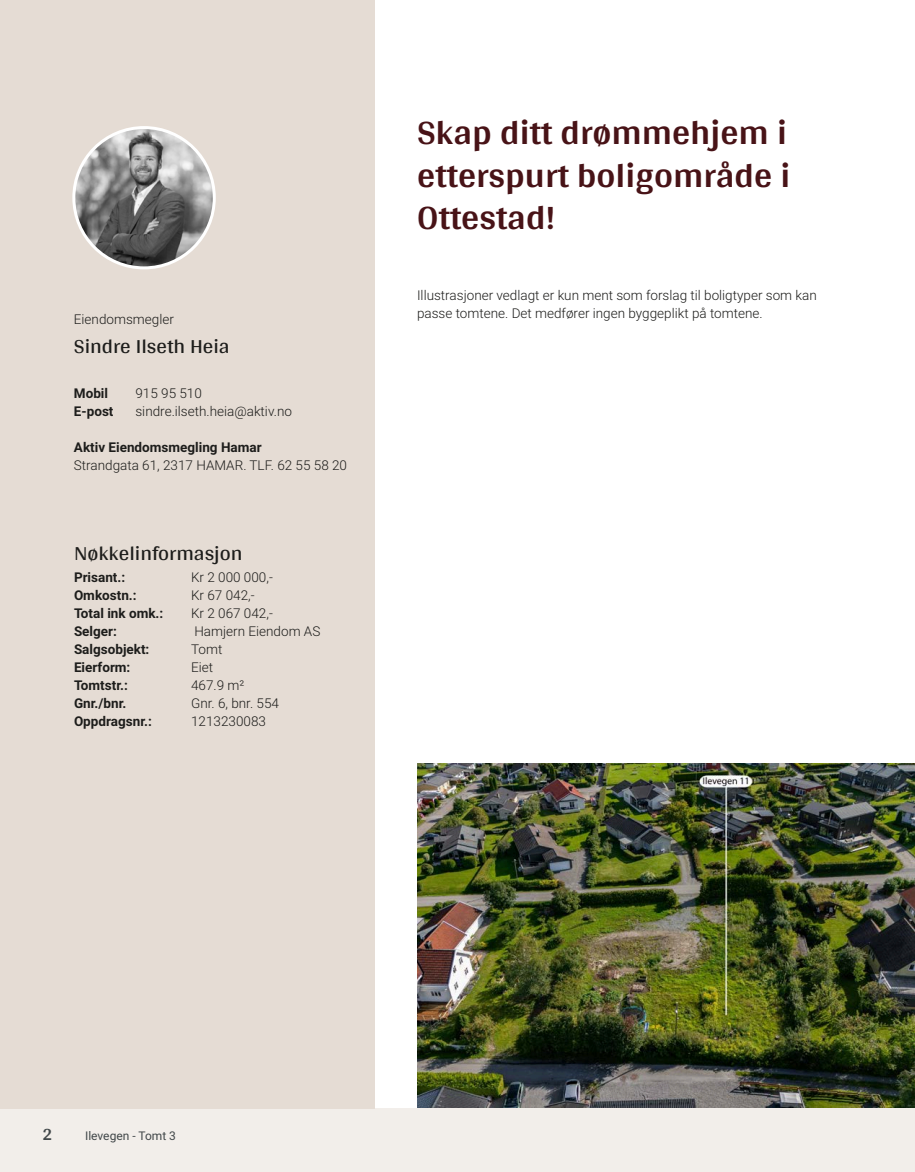
<style>
.page{position:relative;width:915px;height:1172px;background:#fff}
.page>*{position:absolute;margin:0;border:0;box-sizing:border-box;transform-origin:0 0}
.t1{font:700 36px/42px "Arya";color:#481317;text-align:justify}
.t2{font:21px "Arya";color:#1d1d1b}
.t3{font:700 18px "Arya";color:#414749}
.t4{font:300 13.5px/18px "Roboto Vitec";color:#1d1d1b}
.t5{font:700 13.5px "Roboto Vitec";color:#1d1d1b}
.t6{font:12px "Roboto Vitec";color:#414749}
</style>
<div class="page">
<div style="left:0;top:1108px;width:914px;height:64px;background:#f2eeea"></div>
<div style="left:0;top:0;width:374px;height:1108px;background:#e5dcd4"></div>
<img style="left:74px;top:128px;width:140px;height:140px;border-radius:70px">
<div style="left:72px;top:126px;width:144px;height:143px;border:3px solid #fff;border-radius:50%"></div>
<img style="left:417px;top:764px;width:497px;height:344px">
<p class="t4" style="left:74px;top:309px;width:101px">Eiendomsmegler</p>
<h2 class="t2" style="left:74px;top:333px;width:157px">Sindre Ilseth Heia</h2>
<p class="t5" style="left:74px;top:384px;width:36px">Mobil</p>
<p class="t4" style="left:135px;top:384px;width:68px">915 95 510</p>
<p class="t5" style="left:74px;top:402px;width:41px">E‑post</p>
<p class="t4" style="left:135px;top:402px;width:158px">sindre.ilseth.heia@aktiv.no</p>
<p class="t5" style="left:74px;top:438px;width:189px">Aktiv Eiendomsmegling Hamar</p>
<p class="t4" style="left:74px;top:456px;width:274px">Strandgata 61, 2317 HAMAR. TLF. 62 55 58 20</p>
<h2 class="t2" style="left:74px;top:541px;width:170px">Nøkkelinformasjon</h2>
<p class="t5" style="left:74px;top:568px;width:53px">Prisant.:</p>
<p class="t4" style="left:191px;top:568px;width:83px">Kr 2 000 000,‑</p>
<p class="t5" style="left:74px;top:586px;width:64px">Omkostn.:</p>
<p class="t4" style="left:191px;top:586px;width:65px">Kr 67 042,‑</p>
<p class="t5" style="left:74px;top:604px;width:91px">Total ink omk.:</p>
<p class="t4" style="left:191px;top:604px;width:83px">Kr 2 067 042,‑</p>
<p class="t5" style="left:74px;top:622px;width:44px">Selger:</p>
<p class="t4" style="left:194px;top:622px;width:127px">Hamjern Eiendom AS</p>
<p class="t5" style="left:74px;top:640px;width:77px">Salgsobjekt:</p>
<p class="t4" style="left:191px;top:640px;width:33px">Tomt</p>
<p class="t5" style="left:74px;top:658px;width:58px">Eierform:</p>
<p class="t4" style="left:191px;top:658px;width:24px">Eiet</p>
<p class="t5" style="left:74px;top:676px;width:55px">Tomtstr.:</p>
<p class="t4" style="left:191px;top:676px;width:55px">467.9 m²</p>
<p class="t5" style="left:74px;top:694px;width:54px">Gnr./bnr.</p>
<p class="t4" style="left:191px;top:694px;width:89px">Gnr. 6, bnr. 554</p>
<p class="t5" style="left:74px;top:712px;width:79px">Oppdragsnr.:</p>
<p class="t4" style="left:191px;top:712px;width:76px">1213230083</p>
<h1 class="t1" style="left:417px;top:111px;width:375px">Skap ditt drømmehjem i etterspurt boligområde i Ottestad!</h1>
<p class="t4" style="left:417px;top:286px;width:401px">Illustrasjoner vedlagt er kun ment som forslag til boligtyper som kan passe tomtene. Det medfører ingen byggeplikt på tomtene.</p>
<h3 class="t3" style="left:43px;top:1123px;width:11px">2</h3>
<p class="t6" style="left:85px;top:1127px;width:92px">Ilevegen ‑ Tomt 3</p>
</div>
